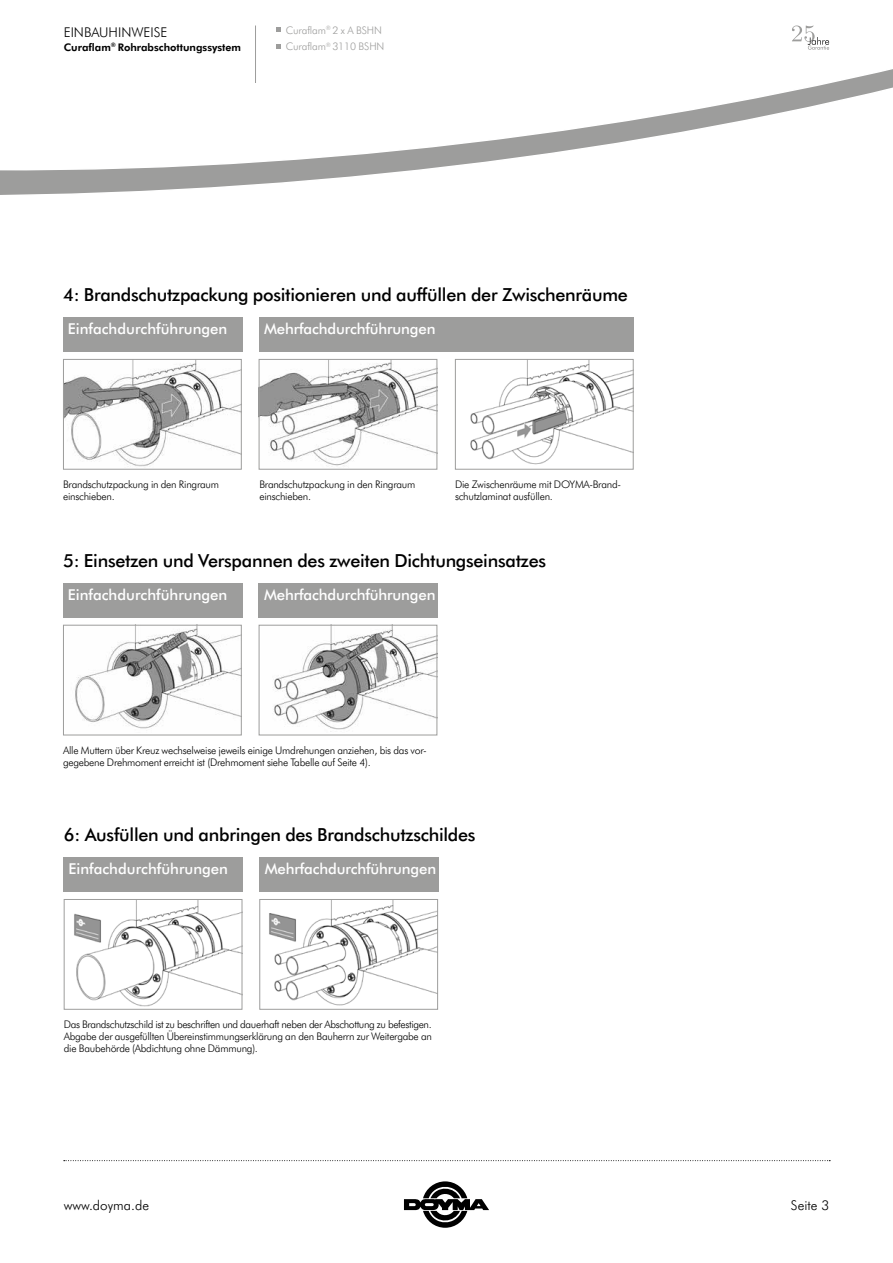
<style>
.page{position:relative;width:893px;height:1263px;background:#fff}
.page>*{position:absolute;margin:0;border:0;box-sizing:border-box;transform-origin:0 0}
.t1{font:500 18px "Futura BT";letter-spacing:-.015em;color:#000}
.t2{font:500 15px "Futura BT";letter-spacing:-.01em;color:#fff}
.t3{font:300 13.5px "Futura BT";color:#000}
.t4{font:300 10.5px/12px "Futura BT";letter-spacing:-.025em;color:#000}
.t5{font:300 10.5px/16.5px "Futura BT";letter-spacing:-.015em;color:#9d9d9c}
.t6{font:700 10.5px "Futura BT";color:#000}
</style>
<div class="page">
<div style="left:63px;top:318px;width:179px;height:34px;background:#9d9d9c"></div>
<div style="left:63px;top:584px;width:179px;height:34px;background:#9d9d9c"></div>
<div style="left:259px;top:318px;width:375px;height:34px;background:#9d9d9c"></div>
<div style="left:259px;top:584px;width:179px;height:34px;background:#9d9d9c"></div>
<svg style="left:64px;top:1160px;width:766px;height:1px"></svg>
<svg style="left:0;top:25px;width:893px;height:170px"></svg>
<svg style="left:404px;top:1181px;width:85px;height:47px"></svg>
<hr style="left:255px;top:26px;width:1px;height:57px;background:#9d9d9c">
<svg style="left:276px;top:28px;width:5px;height:4px"></svg>
<svg style="left:276px;top:44px;width:5px;height:5px"></svg>
<img style="left:65px;top:361px;width:175px;height:106px">
<div style="left:63px;top:359px;width:179px;height:111px;border:1px solid #9d9d9c"></div>
<img style="left:75px;top:627px;width:165px;height:102px">
<div style="left:63px;top:625px;width:179px;height:110px;border:1px solid #9d9d9c"></div>
<img style="left:261px;top:361px;width:174px;height:105px">
<div style="left:259px;top:359px;width:178px;height:111px;border:1px solid #9d9d9c"></div>
<img style="left:470px;top:361px;width:162px;height:104px">
<div style="left:455px;top:359px;width:179px;height:111px;border:1px solid #9d9d9c"></div>
<img style="left:273px;top:627px;width:162px;height:105px">
<div style="left:259px;top:625px;width:178px;height:110px;border:1px solid #9d9d9c"></div>
<div style="left:64px;top:858px;width:179px;height:34px;background:#9d9d9c"></div>
<div style="left:259px;top:858px;width:180px;height:34px;background:#9d9d9c"></div>
<img style="left:74px;top:901px;width:166px;height:106px">
<div style="left:64px;top:899px;width:178px;height:111px;border:1px solid #9d9d9c"></div>
<img style="left:269px;top:901px;width:167px;height:105px">
<div style="left:259px;top:899px;width:179px;height:111px;border:1px solid #9d9d9c"></div>
<p class="t3" style="left:64px;top:23px;width:105px">EINBAUHINWEISE</p>
<p class="t6" style="left:64px;top:40px;width:179px">Curaflam<sup>®</sup> Rohrabschottungssystem</p>
<p class="t5" style="left:286px;top:21px;width:100px">Curaflam<sup>®</sup> 2 x A BSHN<br>Curaflam<sup>®</sup> 3110 BSHN</p>
<h1 class="t1" style="left:63px;top:282px;width:566px">4: Brandschutzpackung positionieren und auffüllen der Zwischenräume</h1>
<h2 class="t2" style="left:68px;top:318px;width:161px">Einfachdurchführungen</h2>
<h2 class="t2" style="left:264px;top:318px;width:173px">Mehrfachdurchführungen</h2>
<p class="t4" style="left:63px;top:478px;width:157px">Brandschutzpackung in den Ringraum einschieben.</p>
<p class="t4" style="left:259px;top:478px;width:157px">Brandschutzpackung in den Ringraum einschieben.</p>
<p class="t4" style="left:455px;top:478px;width:168px">Die Zwischenräume mit DOYMA-Brand&shy;schutzlaminat ausfüllen.</p>
<h1 class="t1" style="left:63px;top:548px;width:484px">5: Einsetzen und Verspannen des zweiten Dichtungseinsatzes</h1>
<h2 class="t2" style="left:68px;top:584px;width:161px">Einfachdurchführungen</h2>
<h2 class="t2" style="left:264px;top:584px;width:173px">Mehrfachdurchführungen</h2>
<p class="t4" style="left:63px;top:743px;width:365px">Alle Muttern über Kreuz wechselweise jeweils einige Umdrehungen anziehen, bis das vor&shy;gegebene Drehmoment erreicht ist (Drehmoment siehe Tabelle auf Seite 4).</p>
<h1 class="t1" style="left:64px;top:822px;width:413px">6: Ausfüllen und anbringen des Brandschutzschildes</h1>
<h2 class="t2" style="left:68px;top:858px;width:161px">Einfachdurchführungen</h2>
<h2 class="t2" style="left:265px;top:858px;width:173px">Mehrfachdurchführungen</h2>
<p class="t4" style="left:64px;top:1018px;width:370px;text-align:justify">Das Brandschutzschild ist zu beschriften und dauerhaft neben der Abschottung zu befestigen.<br>Abgabe der ausgefüllten Übereinstimmungserklärung an den Bauherrn zur Weitergabe an die Baubehörde (Abdichtung ohne Dämmung).</p>
<p class="t3" style="left:64px;top:1196px;width:87px">www.doyma.de</p>
<p class="t3" style="left:791px;top:1196px;width:40px">Seite 3</p>
</div>
